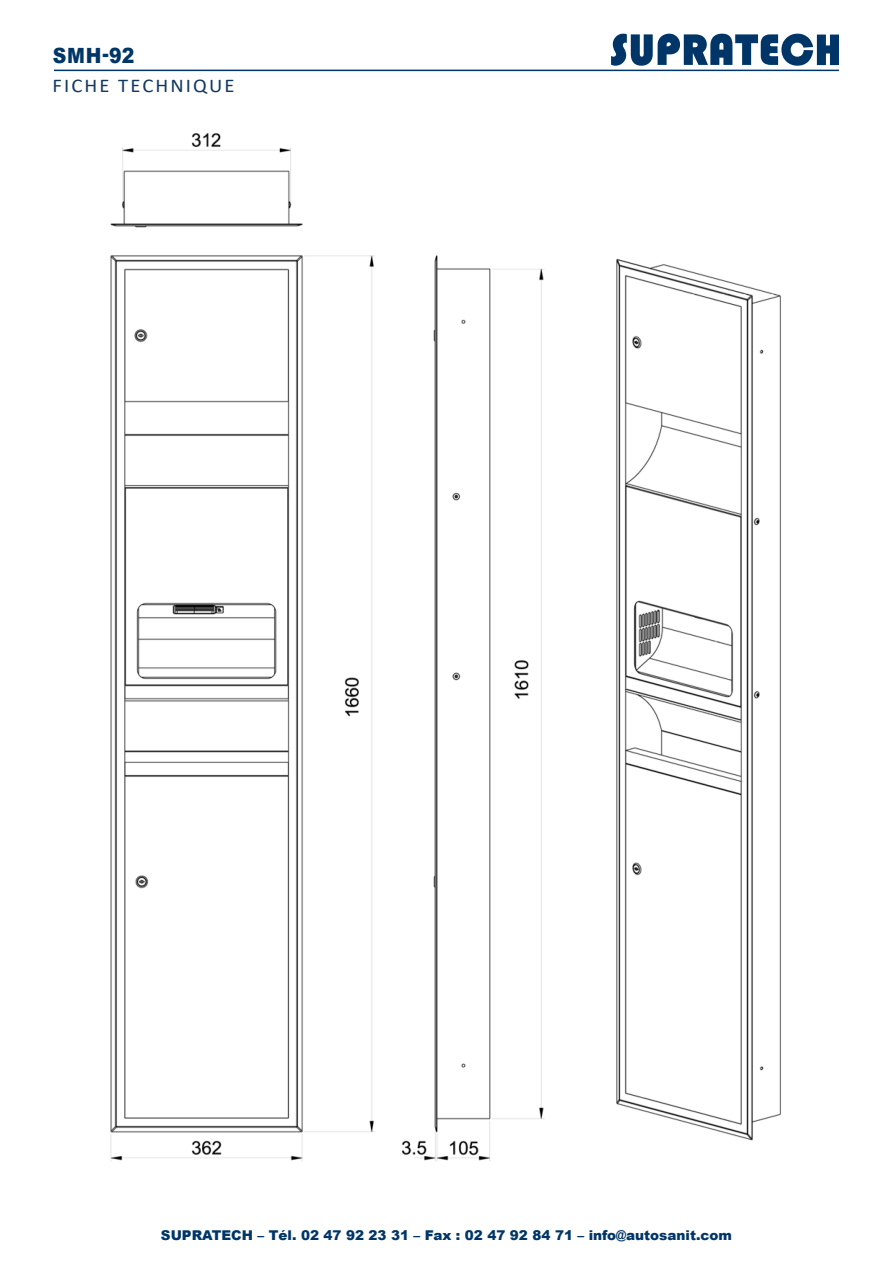
<style>
.page{position:relative;width:893px;height:1263px;background:#fff}
.page>*{position:absolute;margin:0;border:0;box-sizing:border-box;transform-origin:0 0}
.t1{font:900 21px "Arial";color:#003667;scale:.9 1}
.t2{font:19.5px "Calibri";letter-spacing:.1em;color:#113861;scale:1.06 1}
.t3{font:900 13.5px "Arial";color:#003667}
</style>
<div class="page">
<svg style="left:611px;top:34px;width:228px;height:32px"></svg>
<hr style="left:54px;top:70px;width:785px;height:1px;background:#003667">
<img style="left:110px;top:133px;width:671px;height:1028px">
<p class="t1" style="left:53px;top:40px;width:92px">SMH-92</p>
<h2 class="t2" style="left:53px;top:72px;width:173px">FICHE TECHNIQUE</h2>
<p class="t3" style="left:161px;top:1225px;width:572px">SUPRATECH – Tél. 02 47 92 23 31 – Fax : 02 47 92 84 71 – info@autosanit.com</p>
</div>
